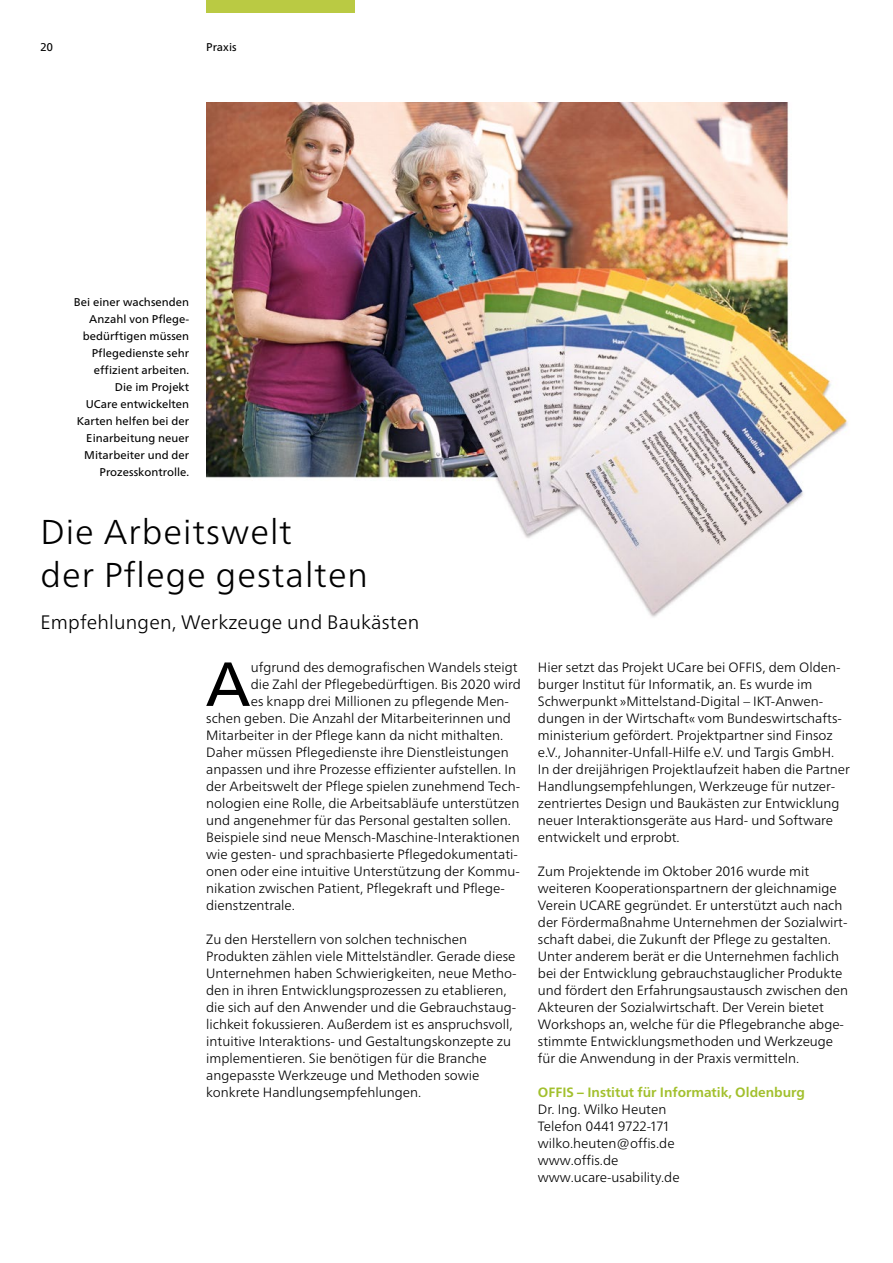
<style>
.page{position:relative;width:893px;height:1263px;background:#fff}
.page>*{position:absolute;margin:0;border:0;box-sizing:border-box;transform-origin:0 0}
.t1{font:62.25px "Frutiger Neue LT Pro";color:#000}
.t2{font:300 34.5px/42.5px "Frutiger Neue LT Pro";letter-spacing:.03em;color:#000}
.t3{font:300 19.5px "Frutiger Neue LT Pro";letter-spacing:.01em;color:#000}
.t4{font:300 13.5px/17px "Frutiger Neue LT Pro";color:#000}
.t5{font:700 13.5px "Frutiger Neue LT Pro";color:#a2c02d}
.t6{font:11.25px/17px "Frutiger Neue LT Pro";letter-spacing:.005em;color:#000;text-align:right}
</style>
<div class="page">
<img style="left:206px;top:102px;width:642px;height:515px">
<div style="left:206px;top:0;width:149px;height:13px;background:#baca43"></div>
<p class="t6" style="left:40px;top:38px;width:14px">20</p>
<p class="t6" style="left:206px;top:38px;width:32px">Praxis</p>
<p class="t6" style="left:74px;top:294px;width:117px">Bei einer wachsenden<br>Anzahl von Pflege&shy;bedürftigen müssen<br>Pflegedienste sehr effizient arbeiten.<br>Die im Projekt<br>UCare entwickelten<br>Karten helfen bei der<br>Einarbeitung neuer<br>Mitarbeiter und der<br>Prozesskontrolle.</p>
<h2 class="t2" style="left:40px;top:511px;width:329px">Die Arbeitswelt<br>der Pflege gestalten</h2>
<h3 class="t3" style="left:40px;top:611px;width:380px">Empfehlungen, Werkzeuge und Baukästen</h3>
<h1 class="t1" style="left:205px;top:646px;width:47px">A</h1>
<p class="t4" style="left:251px;top:659px;width:268px">ufgrund des demografischen Wandels steigt</p>
<p class="t4" style="left:251px;top:676px;width:272px">die Zahl der Pflegebedürftigen. Bis 2020 wird</p>
<p class="t4" style="left:251px;top:693px;width:260px">es knapp drei Millionen zu pflegende Men-</p>
<p class="t4" style="left:206px;top:710px;width:306px">schen geben. Die Anzahl der Mitarbeiterinnen und</p>
<p class="t4" style="left:206px;top:727px;width:298px">Mitarbeiter in der Pflege kann da nicht mithalten.</p>
<p class="t4" style="left:206px;top:744px;width:304px">Daher müssen Pflegedienste ihre Dienstleistungen</p>
<p class="t4" style="left:206px;top:761px;width:311px">anpassen und ihre Prozesse effizienter aufstellen. In</p>
<p class="t4" style="left:206px;top:778px;width:315px">der Arbeitswelt der Pflege spielen zunehmend Tech-</p>
<p class="t4" style="left:206px;top:795px;width:315px">nologien eine Rolle, die Arbeitsabläufe unterstützen</p>
<p class="t4" style="left:206px;top:812px;width:306px">und angenehmer für das Personal gestalten sollen.</p>
<p class="t4" style="left:206px;top:829px;width:315px">Beispiele sind neue Mensch-Maschine-Interaktionen</p>
<p class="t4" style="left:206px;top:846px;width:313px">wie gesten- und sprachbasierte Pflegedokumentati-</p>
<p class="t4" style="left:206px;top:863px;width:315px">onen oder eine intuitive Unterstützung der Kommu-</p>
<p class="t4" style="left:206px;top:880px;width:300px">nikation zwischen Patient, Pflegekraft und Pflege-</p>
<p class="t4" style="left:206px;top:897px;width:90px">dienstzentrale.</p>
<p class="t4" style="left:206px;top:931px;width:312px">Zu den Herstellern von solchen technischen Produkten zählen viele Mittelständler. Gerade diese Unternehmen haben Schwierigkeiten, neue Metho&shy;den in ihren Entwicklungsprozessen zu etablieren, die sich auf den Anwender und die Gebrauchstaug&shy;lichkeit fokussieren. Außerdem ist es anspruchsvoll, intuitive Interaktions- und Gestaltungskonzepte zu implementieren. Sie benötigen für die Branche angepasste Werkzeuge und Methoden sowie konkrete Handlungsempfehlungen.</p>
<p class="t4" style="left:538px;top:659px;width:313px">Hier setzt das Projekt UCare bei OFFIS, dem Olden&shy;burger Institut für Informatik, an. Es wurde im Schwerpunkt »Mittelstand-Digital – IKT-Anwen&shy;dungen in der Wirtschaft« vom Bundeswirtschafts&shy;ministerium gefördert. Projektpartner sind Finsoz e.V., Johanniter-Unfall-Hilfe e.V. und Targis GmbH.<br>In der dreijährigen Projektlaufzeit haben die Partner Handlungsempfehlungen, Werkzeuge für nutzer&shy;zentriertes Design und Baukästen zur Entwicklung neuer Interaktionsgeräte aus Hard- und Software entwickelt und erprobt.</p>
<p class="t4" style="left:538px;top:863px;width:312px">Zum Projektende im Oktober 2016 wurde mit weiteren Kooperationspartnern der gleichnamige Verein UCARE gegründet. Er unterstützt auch nach der Fördermaßnahme Unternehmen der Sozialwirt&shy;schaft dabei, die Zukunft der Pflege zu gestalten.<br>Unter anderem berät er die Unternehmen fachlich bei der Entwicklung gebrauchstauglicher Produkte und fördert den Erfahrungsaustausch zwischen den Akteuren der Sozialwirtschaft. Der Verein bietet Workshops an, welche für die Pflegebranche abge&shy;stimmte Entwicklungsmethoden und Werkzeuge für die Anwendung in der Praxis vermitteln.</p>
<p class="t5" style="left:538px;top:1084px;width:269px">OFFIS – Institut für Informatik, Oldenburg</p>
<p class="t4" style="left:538px;top:1101px;width:143px">Dr. Ing. Wilko Heuten<br>Telefon 0441 9722-171 wilko.heuten@offis.de www.offis.de www.ucare-usability.de</p>
</div>
